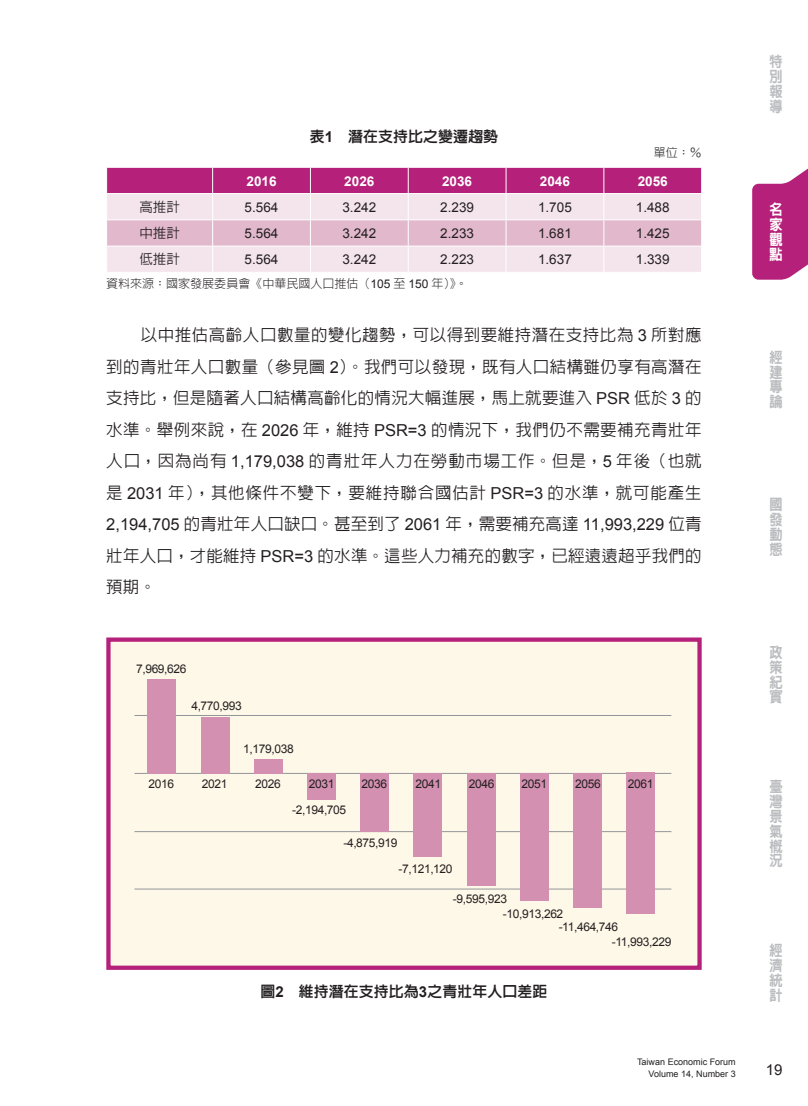
<style>
.page{position:relative;width:808px;height:1106px;background:#fff}
.page>*{position:absolute;margin:0;border:0;box-sizing:border-box;transform-origin:0 0}
.t1{font:500 16.5px/31.5px "AR Hei B5";letter-spacing:.05em;color:#231f20;text-align:justify}
.t2{font:16.5px "Arial";color:#231f20}
.t3{font:500 16.5px/31.5px "AR Hei B5";letter-spacing:.015em;color:#231f20}
.t4{font:800 15px "AR Hei B5";color:#231f20}
.t5{font:15px "Arial";color:#231f20}
.t6{font:800 14.85px/14.9px "AR Hei B5";color:#bcbdc0;text-align:justify;scale:.89 1}
.t7{font:800 14.85px/14.9px "AR Hei B5";color:#fff;text-align:justify;scale:.89 1}
.t8{font:13.5px "Arial";color:#231f20}
.t9{font:700 13.5px "Arial";color:#fff}
.t10{font:500 13.5px "AR Hei B5";color:#231f20}
.t11{font:12px/14.9px "Arial";letter-spacing:-.03em;color:#231f20}
.t12{font:300 12px "AR Hei B5";color:#231f20}
.t13{font:9px/12px "Arial";color:#231f20;text-align:right}
.s1{font-family:"Arial";font-weight:700}
.s2{font-family:"Arial";font-weight:400}
.s3{font-family:"AR Hei B5";font-weight:500}
</style>
<div class="page">
<svg style="left:752px;top:168px;width:56px;height:112px;background:#c0418d"></svg>
<div style="left:106px;top:637px;width:596px;height:332px;background:#fef8e8;border:4px solid #b5207a"></div>
<svg style="left:106px;top:167px;width:596px;height:105px;background:#e1adca"></svg>
<hr style="left:134px;top:715px;width:537px;height:1px;background:#939598">
<hr style="left:134px;top:773px;width:537px;height:1px;background:#939598">
<hr style="left:134px;top:831px;width:537px;height:1px;background:#939598">
<hr style="left:134px;top:888px;width:537px;height:1px;background:#939598">
<div style="left:148px;top:679px;width:28px;height:94px;background:#d390b0"></div>
<div style="left:201px;top:717px;width:28px;height:56px;background:#d390b0"></div>
<div style="left:254px;top:759px;width:28px;height:14px;background:#d390b0"></div>
<div style="left:307px;top:773px;width:28px;height:26px;background:#d390b0"></div>
<div style="left:361px;top:773px;width:28px;height:58px;background:#d390b0"></div>
<div style="left:414px;top:773px;width:28px;height:83px;background:#d390b0"></div>
<div style="left:467px;top:773px;width:28px;height:112px;background:#d390b0"></div>
<div style="left:520px;top:773px;width:28px;height:127px;background:#d390b0"></div>
<div style="left:573px;top:773px;width:28px;height:134px;background:#d390b0"></div>
<div style="left:627px;top:773px;width:28px;height:141px;background:#d390b0"></div>
<p class="t4" style="left:310px;top:128px;width:190px">表<span class="s1">1</span> 潛在支持比之變遷趨勢</p>
<p class="t12" style="left:654px;top:146px;width:49px">單位：％</p>
<p class="t9" style="left:246px;top:172px;width:32px">2016</p>
<p class="t9" style="left:344px;top:172px;width:32px">2026</p>
<p class="t9" style="left:442px;top:172px;width:32px">2036</p>
<p class="t9" style="left:540px;top:172px;width:32px">2046</p>
<p class="t9" style="left:638px;top:172px;width:32px">2056</p>
<p class="t10" style="left:139px;top:200px;width:42px">高推計</p>
<p class="t8" style="left:245px;top:198px;width:35px">5.564</p>
<p class="t8" style="left:342px;top:198px;width:35px">3.242</p>
<p class="t8" style="left:440px;top:198px;width:35px">2.239</p>
<p class="t8" style="left:538px;top:198px;width:35px">1.705</p>
<p class="t8" style="left:636px;top:198px;width:35px">1.488</p>
<p class="t10" style="left:139px;top:226px;width:42px">中推計</p>
<p class="t8" style="left:245px;top:224px;width:35px">5.564</p>
<p class="t8" style="left:342px;top:224px;width:35px">3.242</p>
<p class="t8" style="left:440px;top:224px;width:35px">2.233</p>
<p class="t8" style="left:538px;top:224px;width:35px">1.681</p>
<p class="t8" style="left:636px;top:224px;width:35px">1.425</p>
<p class="t10" style="left:139px;top:252px;width:42px">低推計</p>
<p class="t8" style="left:245px;top:251px;width:35px">5.564</p>
<p class="t8" style="left:342px;top:251px;width:35px">3.242</p>
<p class="t8" style="left:440px;top:251px;width:35px">2.223</p>
<p class="t8" style="left:538px;top:251px;width:35px">1.637</p>
<p class="t8" style="left:636px;top:251px;width:35px">1.339</p>
<p class="t12" style="left:106px;top:277px;width:363px">資料來源：國家發展委員會《中華民國人口推估（<span class="s2">105</span> 至 <span class="s2">150</span> 年）》。</p>
<p class="t1" style="left:106px;top:319px;width:597px;text-indent:35px">以中推估高齡人口數量的變化趨勢，可以得到要維持潛在支持比為 <span class="s2">3</span> 所對應到的青壯年人口數量（參見圖 <span class="s2">2</span>）。我們可以發現，既有人口結構雖仍享有高潛在支持比，但是隨著人口結構高齡化的情況大幅進展，馬上就要進入 <span class="s2">PSR</span> 低於 <span class="s2">3</span> 的水準。舉例來說，在 <span class="s2">2026</span> 年，維持 <span class="s2">PSR=3</span> 的情況下，我們仍不需要補充青壯年人口，因為尚有 <span class="s2">1,179,038</span> 的青壯年人力在勞動市場工作。但是，<span class="s2">5</span> 年後（也就是 <span class="s2">2031</span> 年），其他條件不變下，要維持聯合國估計 <span class="s2">PSR=3</span> 的水準，就可能產生</p>
<p class="t2" style="left:106px;top:513px;width:597px">2,194,705 <span class="s3">的青壯年人口缺口。甚至到了</span> 2061 <span class="s3">年，需要補充高達</span> 11,993,229 <span class="s3">位青</span></p>
<p class="t3" style="left:106px;top:539px;width:597px">壯年人口，才能維持 <span class="s2">PSR=3</span> 的水準。這些人力補充的數字，已經遠遠超乎我們的預期。</p>
<p class="t11" style="left:136px;top:661px;width:52px">7,969,626</p>
<p class="t11" style="left:191px;top:698px;width:52px">4,770,993</p>
<p class="t11" style="left:243px;top:741px;width:52px">1,179,038</p>
<p class="t11" style="left:149px;top:777px;width:27px">2016</p>
<p class="t11" style="left:202px;top:777px;width:27px">2021</p>
<p class="t11" style="left:255px;top:777px;width:27px">2026</p>
<p class="t11" style="left:309px;top:777px;width:27px">2031</p>
<p class="t11" style="left:361px;top:777px;width:27px">2036</p>
<p class="t11" style="left:416px;top:777px;width:27px">2041</p>
<p class="t11" style="left:469px;top:777px;width:27px">2046</p>
<p class="t11" style="left:521px;top:777px;width:27px">2051</p>
<p class="t11" style="left:575px;top:777px;width:27px">2056</p>
<p class="t11" style="left:628px;top:777px;width:27px">2061</p>
<p class="t11" style="left:292px;top:802px;width:56px">-2,194,705</p>
<p class="t11" style="left:343px;top:835px;width:56px">-4,875,919</p>
<p class="t11" style="left:398px;top:861px;width:56px">-7,121,120</p>
<p class="t11" style="left:503px;top:891px;width:62px;text-indent:-50px">-9,595,923 -10,913,262</p>
<p class="t11" style="left:612px;top:920px;width:61px;text-indent:-53px">-11,464,746 -11,993,229</p>
<p class="t4" style="left:261px;top:983px;width:288px">圖<span class="s1">2</span> 維持潛在支持比為<span class="s1">3</span>之青壯年人口差距</p>
<p class="t13" style="left:637px;top:1055px;width:100px">Taiwan Economic Forum<br>Volume 14, Number 3</p>
<p class="t6" style="left:769px;top:54px;width:16px">特別報導</p>
<p class="t7" style="left:769px;top:202px;width:16px">名家觀點</p>
<p class="t6" style="left:769px;top:349px;width:16px">經建專論</p>
<p class="t6" style="left:769px;top:497px;width:16px">國發動態</p>
<p class="t6" style="left:769px;top:644px;width:16px">政策紀實</p>
<p class="t6" style="left:769px;top:779px;width:16px">臺灣景氣概況</p>
<p class="t6" style="left:769px;top:943px;width:16px">經濟統計</p>
<p class="t5" style="left:766px;top:1059px;width:18px">19</p>
</div>
